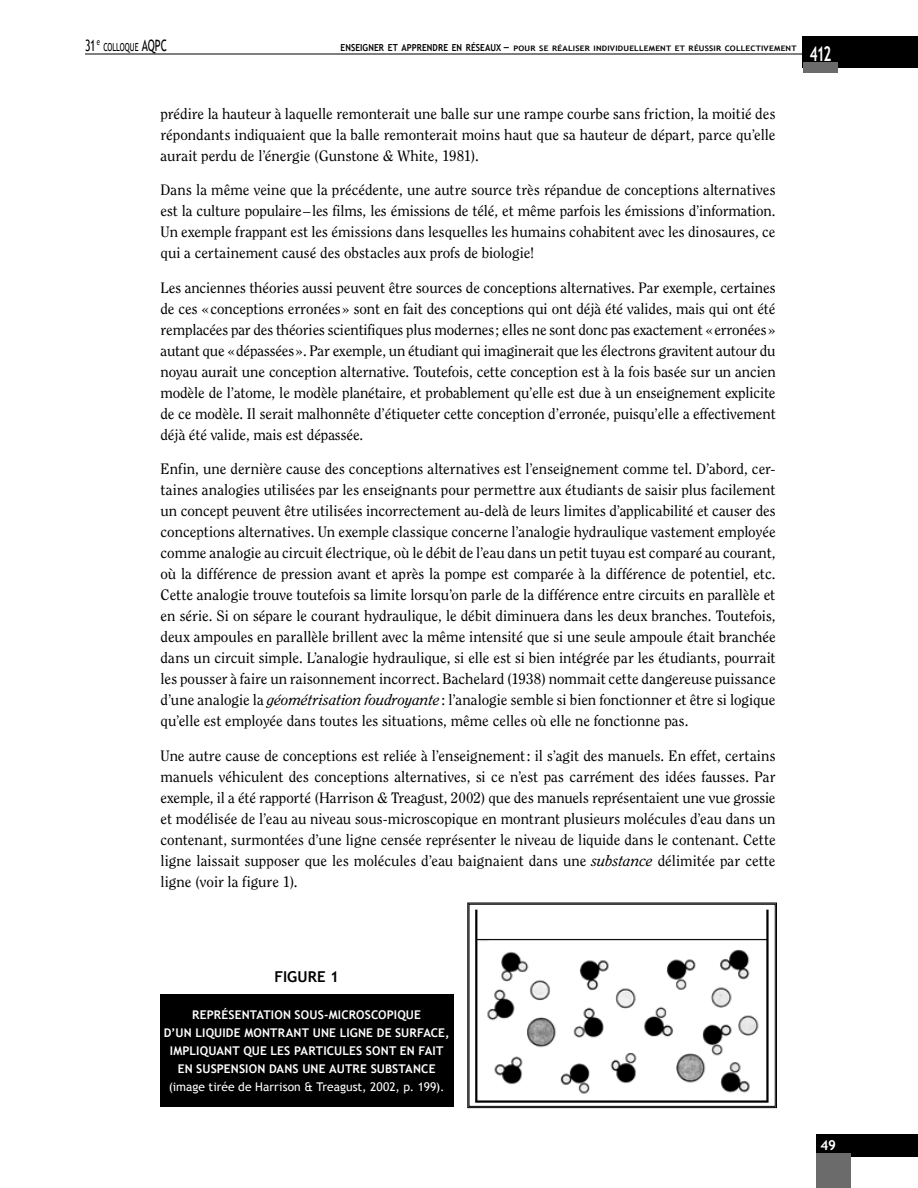
<style>
.page{position:relative;width:918px;height:1188px;background:#fff}
.page>*{position:absolute;margin:0;border:0;box-sizing:border-box;transform-origin:0 0}
.t1{font:700 20.25px "Trebuchet MS";color:#fff;scale:.67 1}
.t2{font:15.75px "Trebuchet MS";color:#000;scale:.67 1}
.t3{font:15px/21px "Clearface";color:#000;text-align:justify}
.t4{font:700 15px "Trebuchet MS";letter-spacing:.005em;color:#000}
.t5{font:700 13.5px "Trebuchet MS";color:#fff}
.t6{font:700 12px/18px "Trebuchet MS";letter-spacing:.015em;color:#fff;text-align:center}
.t7{font:12px "Trebuchet MS";color:#fff}
.t8{font:10.95px "Trebuchet MS";color:#000;scale:.67 1}
.t9{font:700 7.5px "Trebuchet MS";letter-spacing:.02em;color:#000;scale:1.11 1}
.s1{font-size:15.75px}
.s2{font-size:9.6px}
.s3{font-size:10.8px}
.s4{font-style:italic}
</style>
<div class="page">
<hr style="left:85px;top:54px;width:752px;height:1px;background:#000">
<div style="left:803px;top:36px;width:115px;height:31px;background:#000"></div>
<div style="left:803px;top:63px;width:35px;height:10px;background:#6b6b6b"></div>
<div style="left:816px;top:1134px;width:102px;height:22px;background:#000"></div>
<div style="left:816px;top:1153px;width:35px;height:35px;background:#6b6b6b"></div>
<svg style="left:468px;top:903px;width:309px;height:205px"></svg>
<div style="left:160px;top:994px;width:293px;height:113px;background:#000"></div>
<p class="t2" style="left:85px;top:36px;width:24px">31 <sup>e</sup></p>
<p class="t8" style="left:103px;top:40px;width:97px">COLLOQUE <span class="s1">AQPC</span></p>
<h1 class="t1" style="left:810px;top:42px;width:34px">412</h1>
<p class="t9" style="left:341px;top:44px;width:412px"><span class="s2">ENSEIGNER ET APPRENDRE EN RÉSEAUX</span> <span class="s3">−</span> POUR SE RÉALISER INDIVIDUELLEMENT ET RÉUSSIR COLLECTIVEMENT</p>
<p class="t3" style="left:161px;top:104px;width:617px">prédire la hauteur à laquelle remonterait une balle sur une rampe courbe sans friction, la moitié des répondants indiquaient que la balle remonterait moins haut que sa hauteur de départ, parce qu’elle aurait perdu de l’énergie (Gunstone &amp; White, 1981).</p>
<p class="t3" style="left:161px;top:180px;width:617px">Dans la même veine que la précédente, une autre source très répandue de conceptions alternatives est la culture populaire–les films, les émissions de télé, et même parfois les émissions d’information.<br>Un exemple frappant est les émissions dans lesquelles les humains cohabitent avec les dinosaures, ce qui a certainement causé des obstacles aux profs de biologie!</p>
<p class="t3" style="left:161px;top:278px;width:617px">Les anciennes théories aussi peuvent être sources de conceptions alternatives. Par exemple, certaines de ces «conceptions erronées» sont en fait des conceptions qui ont déjà été valides, mais qui ont été remplacées par des théories scientifiques plus modernes; elles ne sont donc pas exactement «erronées» autant que «dépassées». Par exemple, un étudiant qui imaginerait que les électrons gravitent autour du noyau aurait une conception alternative. Toutefois, cette conception est à la fois basée sur un ancien modèle de l’atome, le modèle planétaire, et probablement qu’elle est due à un enseignement explicite de ce modèle. Il serait malhonnête d’étiqueter cette conception d’erronée, puisqu’elle a effectivement déjà été valide, mais est dépassée.</p>
<p class="t3" style="left:161px;top:459px;width:617px">Enfin, une dernière cause des conceptions alternatives est l’enseignement comme tel. D’abord, cer&shy;taines analogies utilisées par les enseignants pour permettre aux étudiants de saisir plus facilement un concept peuvent être utilisées incorrectement au-delà de leurs limites d’applicabilité et causer des conceptions alternatives. Un exemple classique concerne l’analogie hydraulique vastement employée comme analogie au circuit électrique, où le débit de l’eau dans un petit tuyau est comparé au courant, où la différence de pression avant et après la pompe est comparée à la différence de potentiel, etc.<br>Cette analogie trouve toutefois sa limite lorsqu’on parle de la différence entre circuits en parallèle et en série. Si on sépare le courant hydraulique, le débit diminuera dans les deux branches. Toutefois, deux ampoules en parallèle brillent avec la même intensité que si une seule ampoule était branchée dans un circuit simple. L’analogie hydraulique, si elle est si bien intégrée par les étudiants, pourrait les pousser à faire un raisonnement incorrect. Bachelard (1938) nommait cette dangereuse puissance d’une analogie la <span class="s4">géométrisation foudroyante</span> : l’analogie semble si bien fonctionner et être si logique qu’elle est employée dans toutes les situations, même celles où elle ne fonctionne pas.</p>
<p class="t3" style="left:161px;top:746px;width:617px">Une autre cause de conceptions est reliée à l’enseignement: il s’agit des manuels. En effet, certains manuels véhiculent des conceptions alternatives, si ce n’est pas carrément des idées fausses. Par exemple, il a été rapporté (Harrison &amp; Treagust, 2002) que des manuels représentaient une vue grossie et modélisée de l’eau au niveau sous-microscopique en montrant plusieurs molécules d’eau dans un contenant, surmontées d’une ligne censée représenter le niveau de liquide dans le contenant. Cette ligne laissait supposer que les molécules d’eau baignaient dans une <span class="s4">substance</span> délimitée par cette ligne (voir la figure 1).</p>
<p class="t4" style="left:274px;top:968px;width:66px">FIGURE 1</p>
<p class="t6" style="left:164px;top:1006px;width:287px">REPRÉSENTATION SOUS-MICROSCOPIQUE<br>D’UN LIQUIDE MONTRANT UNE LIGNE DE SURFACE, IMPLIQUANT QUE LES PARTICULES SONT EN FAIT EN SUSPENSION DANS UNE AUTRE SUBSTANCE</p>
<p class="t7" style="left:169px;top:1080px;width:277px">(image tirée de Harrison &amp; Treagust, 2002, p. 199).</p>
<p class="t5" style="left:821px;top:1137px;width:17px">49</p>
</div>
